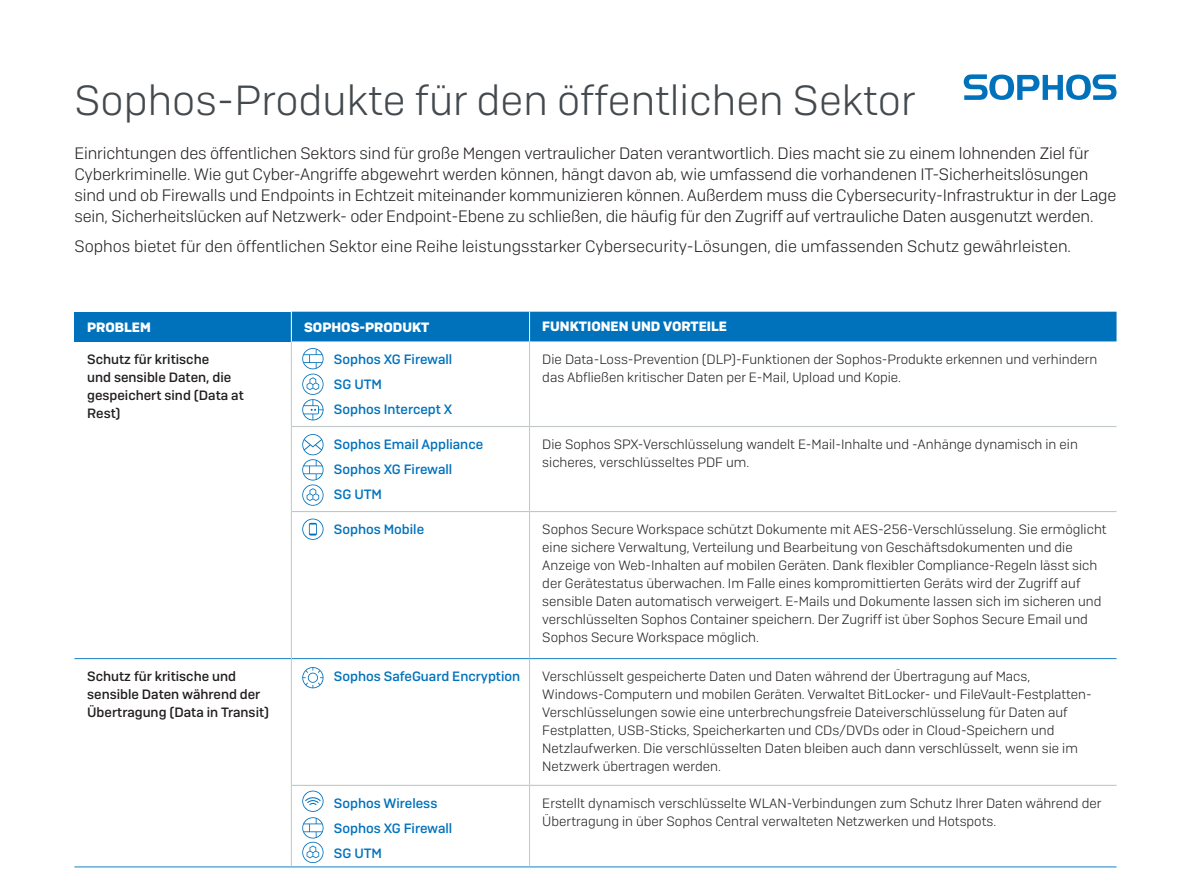
<style>
.page{position:relative;width:1191px;height:893px;background:#fff}
.page>*{position:absolute;margin:0;border:0;box-sizing:border-box;transform-origin:0 0}
.t1{font:300 42px "Sophos Sans";color:#43494d}
.Subheading_2{font:300 16.5px/21px "Sophos Sans";letter-spacing:-.01em;color:#231f20}
.Subhead{font:300 13.5px/18px "Sophos Sans";color:#231f20}
.Subhead-2{font:500 13.5px "Sophos Sans";color:#0072bc}
.Subhead-3{font:500 13.5px/18px "Sophos Sans";color:#231f20}
.Table_Body_Copy{font:300 13.5px/18px "Sophos Sans";color:#231f20}
.Subhead-4{font:700 13.5px "Sophos Sans";color:#fff}
</style>
<div class="page">
<svg style="left:963px;top:74px;width:153px;height:26px"></svg>
<div style="left:74px;top:312px;width:217px;height:29px;background:#0072bc"></div>
<hr style="left:529px;top:341px;width:1px;height:85px;background:#c2c6c9">
<hr style="left:529px;top:427px;width:1px;height:84px;background:#c2c6c9">
<hr style="left:529px;top:512px;width:1px;height:146px;background:#c2c6c9">
<hr style="left:529px;top:659px;width:1px;height:126px;background:#c2c6c9">
<hr style="left:529px;top:786px;width:1px;height:80px;background:#c2c6c9">
<hr style="left:291px;top:341px;width:1px;height:85px;background:#c2c6c9">
<hr style="left:291px;top:426px;width:1px;height:86px;background:#c2c6c9">
<hr style="left:291px;top:512px;width:1px;height:147px;background:#c2c6c9">
<hr style="left:292px;top:426px;width:237px;height:1px;background:#c1c6c7">
<hr style="left:529px;top:426px;width:587px;height:1px;background:#c1c6c7">
<hr style="left:292px;top:658px;width:237px;height:1px;background:#308ecd">
<hr style="left:529px;top:658px;width:587px;height:1px;background:#308ecd">
<hr style="left:292px;top:511px;width:237px;height:1px;background:#c1c6c7">
<hr style="left:529px;top:511px;width:587px;height:1px;background:#c1c6c7">
<hr style="left:74px;top:658px;width:217px;height:1px;background:#308ecd">
<hr style="left:291px;top:659px;width:1px;height:126px;background:#c2c6c9">
<hr style="left:291px;top:785px;width:1px;height:81px;background:#c2c6c9">
<hr style="left:292px;top:785px;width:237px;height:1px;background:#c1c6c7">
<hr style="left:529px;top:785px;width:587px;height:1px;background:#c1c6c7">
<hr style="left:291px;top:866px;width:238px;height:1px;background:#308ecd">
<hr style="left:529px;top:866px;width:587px;height:1px;background:#308ecd">
<hr style="left:74px;top:866px;width:217px;height:1px;background:#308ecd">
<div style="left:291px;top:312px;width:825px;height:29px;background:#0072bc"></div>
<svg style="left:302px;top:348px;width:21px;height:72px"></svg>
<svg style="left:302px;top:434px;width:21px;height:72px"></svg>
<svg style="left:302px;top:519px;width:21px;height:21px"></svg>
<svg style="left:302px;top:667px;width:21px;height:21px"></svg>
<svg style="left:302px;top:791px;width:21px;height:72px"></svg>
<p class="t1" style="left:74px;top:75px;width:843px">Sophos-Produkte für den öffentlichen Sektor</p>
<p class="Subheading_2" style="left:74px;top:143px;width:1043px">Einrichtungen des öffentlichen Sektors sind für große Mengen vertraulicher Daten verantwortlich. Dies macht sie zu einem lohnenden Ziel für Cyberkriminelle. Wie gut Cyber-Angriffe abgewehrt werden können, hängt davon ab, wie umfassend die vorhandenen IT-Sicherheitslösungen sind und ob Firewalls und Endpoints in Echtzeit miteinander kommunizieren können. Außerdem muss die Cybersecurity-Infrastruktur in der Lage sein, Sicherheitslücken auf Netzwerk- oder Endpoint-Ebene zu schließen, die häufig für den Zugriff auf vertrauliche Daten ausgenutzt werden.</p>
<p class="Subheading_2" style="left:74px;top:235px;width:998px">Sophos bietet für den öffentlichen Sektor eine Reihe leistungsstarker Cybersecurity-Lösungen, die umfassenden Schutz gewährleisten.</p>
<p class="Subhead-4" style="left:87px;top:318px;width:65px">PROBLEM</p>
<p class="Subhead-4" style="left:304px;top:318px;width:127px">SOPHOS-PRODUKT</p>
<p class="Subhead-4" style="left:542px;top:318px;width:186px">FUNKTIONEN UND VORTEILE</p>
<p class="Subhead-3" style="left:87px;top:350px;width:158px">Schutz für kritische<br>und sensible Daten, die gespeichert sind (Data at<br>Rest)</p>
<p class="Subhead-2" style="left:334px;top:351px;width:120px">Sophos XG Firewall</p>
<p class="Table_Body_Copy" style="left:542px;top:350px;width:556px">Die Data-Loss-Prevention (DLP)-Funktionen der Sophos-Produkte erkennen und verhindern das Abfließen kritischer Daten per E-Mail, Upload und Kopie.</p>
<p class="Subhead-2" style="left:334px;top:376px;width:50px">SG UTM</p>
<p class="Subhead-2" style="left:334px;top:401px;width:120px">Sophos Intercept X</p>
<p class="Subhead-2" style="left:334px;top:436px;width:151px">Sophos Email Appliance</p>
<p class="Subhead-2" style="left:334px;top:461px;width:120px">Sophos XG Firewall</p>
<p class="Subhead-2" style="left:334px;top:486px;width:50px">SG UTM</p>
<p class="Subhead" style="left:542px;top:435px;width:537px">Die Sophos SPX-Verschlüsselung wandelt E-Mail-Inhalte und -Anhänge dynamisch in ein sicheres, verschlüsseltes PDF um.</p>
<p class="Subhead-2" style="left:334px;top:522px;width:92px">Sophos Mobile</p>
<p class="Subhead" style="left:542px;top:520px;width:566px">Sophos Secure Workspace schützt Dokumente mit AES-256-Verschlüsselung. Sie ermöglicht eine sichere Verwaltung, Verteilung und Bearbeitung von Geschäftsdokumenten und die Anzeige von Web-Inhalten auf mobilen Geräten. Dank flexibler Compliance-Regeln lässt sich der Gerätestatus überwachen. Im Falle eines kompromittierten Geräts wird der Zugriff auf sensible Daten automatisch verweigert. E-Mails und Dokumente lassen sich im sicheren und verschlüsselten Sophos Container speichern. Der Zugriff ist über Sophos Secure Email und Sophos Secure Workspace möglich.</p>
<p class="Subhead-3" style="left:87px;top:668px;width:183px">Schutz für kritische und sensible Daten während der<br>Übertragung (Data in Transit)</p>
<p class="Subhead-2" style="left:334px;top:669px;width:188px">Sophos SafeGuard Encryption</p>
<p class="Subhead" style="left:542px;top:667px;width:551px">Verschlüsselt gespeicherte Daten und Daten während der Übertragung auf Macs, Windows-Computern und mobilen Geräten. Verwaltet BitLocker- und FileVault-Festplatten-Verschlüsselungen sowie eine unterbrechungsfreie Dateiverschlüsselung für Daten auf Festplatten, USB-Sticks, Speicherkarten und CDs/DVDs oder in Cloud-Speichern und Netzlaufwerken. Die verschlüsselten Daten bleiben auch dann verschlüsselt, wenn sie im Netzwerk übertragen werden.</p>
<p class="Subhead-2" style="left:334px;top:795px;width:105px">Sophos Wireless</p>
<p class="Subhead-2" style="left:334px;top:820px;width:120px">Sophos XG Firewall</p>
<p class="Subhead-2" style="left:334px;top:845px;width:50px">SG UTM</p>
<p class="Subhead" style="left:542px;top:794px;width:560px">Erstellt dynamisch verschlüsselte WLAN-Verbindungen zum Schutz Ihrer Daten während der<br>Übertragung in über Sophos Central verwalteten Netzwerken und Hotspots.</p>
</div>
